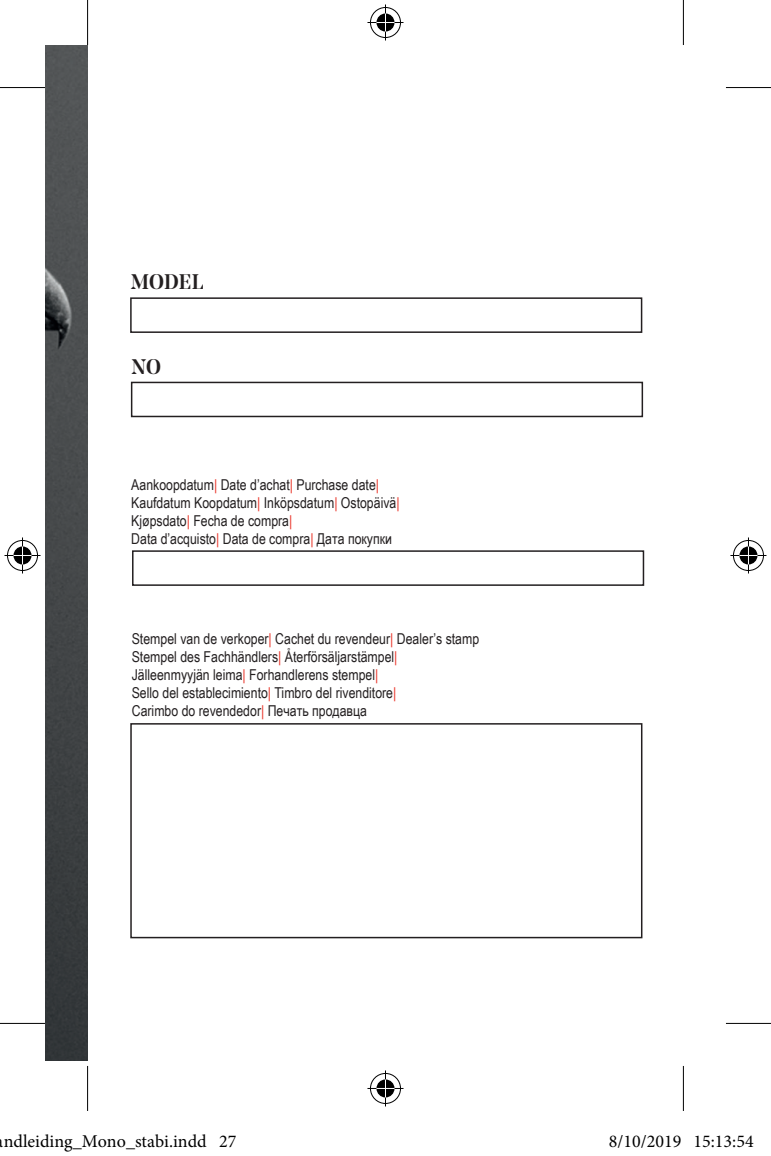
<style>
.page{position:relative;width:771px;height:1156px;background:#fff}
.page>*{position:absolute;margin:0;border:0;box-sizing:border-box;transform-origin:0 0}
.t1{font:500 21px "Noe Display";color:#231f20}
.t2{font:18px "Minion Pro";color:#000}
.t3{font:15px/18px "Arial Narrow";color:#231f20}
.s1{color:#e93226}
</style>
<div class="page">
<div style="left:130px;top:297px;width:512px;height:36px;border:2px solid #231f20"></div>
<div style="left:131px;top:382px;width:512px;height:35px;border:2px solid #231f20"></div>
<div style="left:132px;top:550px;width:512px;height:36px;border:2px solid #231f20"></div>
<div style="left:130px;top:723px;width:512px;height:215px;border:2px solid #231f20"></div>
<img style="left:45px;top:45px;width:43px;height:1003px">
<svg style="left:0;top:1023px;width:45px;height:1px"></svg>
<svg style="left:726px;top:1023px;width:44px;height:1px"></svg>
<svg style="left:683px;top:0;width:1px;height:45px"></svg>
<svg style="left:683px;top:1066px;width:1px;height:44px"></svg>
<hr style="left:0;top:87px;width:45px;height:1px;background:#000">
<hr style="left:725px;top:87px;width:45px;height:1px;background:#000">
<hr style="left:0;top:1022px;width:45px;height:1px;background:#000">
<hr style="left:725px;top:1022px;width:45px;height:1px;background:#000">
<hr style="left:87px;top:0;width:1px;height:45px;background:#000">
<hr style="left:682px;top:0;width:1px;height:45px;background:#000">
<hr style="left:682px;top:1065px;width:1px;height:45px;background:#000">
<div style="left:368px;top:6px;width:34px;height:33px;border:4px solid #fff;border-radius:50%"></div>
<hr style="left:367px;top:21px;width:36px;height:3px;background:#fff">
<hr style="left:383px;top:4px;width:4px;height:36px;background:#fff">
<div style="left:374px;top:12px;width:22px;height:21px;border:4px solid #fff;border-radius:50%"></div>
<div style="left:370px;top:7px;width:31px;height:31px;border:1px solid #000;border-radius:50%"></div>
<hr style="left:367px;top:22px;width:36px;height:1px;background:#000">
<hr style="left:385px;top:4px;width:1px;height:36px;background:#000">
<svg style="left:376px;top:13px;width:18px;height:18px"></svg>
<div style="left:368px;top:1071px;width:34px;height:34px;border:4px solid #fff;border-radius:50%"></div>
<svg style="left:367px;top:1086px;width:36px;height:4px"></svg>
<hr style="left:383px;top:1070px;width:4px;height:36px;background:#fff">
<div style="left:374px;top:1077px;width:22px;height:22px;border:4px solid #fff;border-radius:50%"></div>
<div style="left:370px;top:1073px;width:31px;height:30px;border:1px solid #000;border-radius:50%"></div>
<hr style="left:367px;top:1087px;width:36px;height:1px;background:#000">
<hr style="left:385px;top:1070px;width:1px;height:36px;background:#000">
<svg style="left:376px;top:1079px;width:18px;height:18px"></svg>
<div style="left:6px;top:538px;width:33px;height:34px;border:4px solid #fff;border-radius:50%"></div>
<hr style="left:4px;top:553px;width:36px;height:4px;background:#fff">
<hr style="left:21px;top:537px;width:3px;height:36px;background:#fff">
<div style="left:12px;top:544px;width:21px;height:22px;border:4px solid #fff;border-radius:50%"></div>
<div style="left:7px;top:540px;width:31px;height:31px;border:1px solid #000;border-radius:50%"></div>
<hr style="left:4px;top:555px;width:36px;height:1px;background:#000">
<hr style="left:22px;top:537px;width:1px;height:36px;background:#000">
<svg style="left:14px;top:546px;width:18px;height:18px"></svg>
<div style="left:731px;top:538px;width:34px;height:34px;border:4px solid #fff;border-radius:50%"></div>
<hr style="left:730px;top:553px;width:36px;height:4px;background:#fff">
<svg style="left:746px;top:537px;width:4px;height:36px"></svg>
<div style="left:737px;top:544px;width:22px;height:22px;border:4px solid #fff;border-radius:50%"></div>
<div style="left:732px;top:540px;width:31px;height:31px;border:1px solid #000;border-radius:50%"></div>
<hr style="left:730px;top:555px;width:36px;height:1px;background:#000">
<hr style="left:747px;top:537px;width:1px;height:36px;background:#000">
<svg style="left:739px;top:546px;width:18px;height:18px"></svg>
<svg style="left:45px;top:1048px;width:44px;height:63px"></svg>
<div style="left:98px;top:1138px;width:9px;height:9px;border:1px solid #fff;border-radius:50%"></div>
<div style="left:99px;top:1138px;width:6px;height:9px;border:1px solid #fff;border-radius:50%"></div>
<div style="left:117px;top:1138px;width:9px;height:9px;border:1px solid #fff;border-radius:50%"></div>
<div style="left:118px;top:1138px;width:6px;height:9px;border:1px solid #fff;border-radius:50%"></div>
<div style="left:632px;top:1134px;width:8px;height:13px;border:1px solid #fff;border-radius:50%"></div>
<div style="left:633px;top:1135px;width:6px;height:12px;border:1px solid #fff;border-radius:50%"></div>
<div style="left:655px;top:1134px;width:8px;height:13px;border:1px solid #fff;border-radius:50%"></div>
<div style="left:656px;top:1135px;width:6px;height:12px;border:1px solid #fff;border-radius:50%"></div>
<h1 class="t1" style="left:131px;top:269px;width:74px">MODEL</h1>
<h1 class="t1" style="left:132px;top:353px;width:31px">NO</h1>
<p class="t3" style="left:131px;top:475px;width:270px">Aankoopdatum<span class="s1">|</span> Date d’achat<span class="s1">|</span> Purchase date<span class="s1">| </span>Kaufdatum Koopdatum<span class="s1">|</span> Inköpsdatum<span class="s1">|</span> Ostopäivä<span class="s1">| </span>Kjøpsdato<span class="s1">|</span> Fecha de compra<span class="s1">|<br></span>Data d’acquisto<span class="s1">|</span> Data de compra<span class="s1">|</span> Дата покупки</p>
<p class="t3" style="left:132px;top:629px;width:349px">Stempel van de verkoper<span class="s1">|</span> Cachet du revendeur<span class="s1">|</span> Dealer’s stamp Stempel des Fachhändlers<span class="s1">|</span> Återförsäljarstämpel<span class="s1">| </span>Jälleenmyyjän leima<span class="s1">|</span> Forhandlerens stempel<span class="s1">|<br></span>Sello del establecimiento<span class="s1">|</span> Timbro del rivenditore<span class="s1">|<br></span>Carimbo do revendedor<span class="s1">|</span> Печать продавца</p>
<p class="t2" style="left:-4px;top:1129px;width:242px">andleiding_Mono_stabi.indd 27</p>
<p class="t2" style="left:608px;top:1129px;width:146px">8/10/2019 15:13:54</p>
</div>
